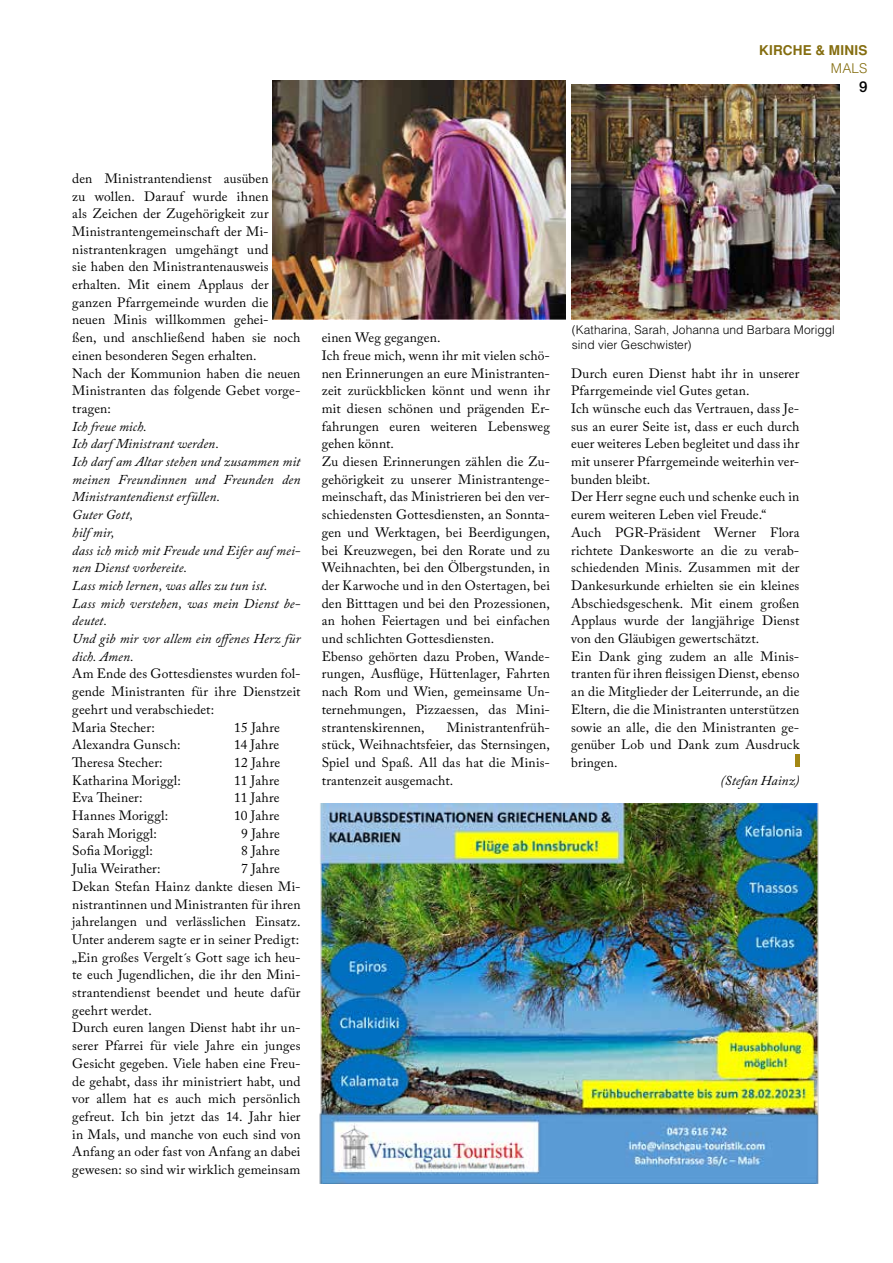
<style>
.page{position:relative;width:893px;height:1263px;background:#fff}
.page>*{position:absolute;margin:0;border:0;box-sizing:border-box;transform-origin:0 0}
.t1{font:500 15px "Helvetica Neue";color:#000}
.t2{font:13.5px/17.7px "Adobe Caslon Pro";letter-spacing:.01em;color:#000}
.t3{font:italic 13.5px/17.7px "Adobe Caslon Pro";letter-spacing:.01em;color:#000}
.t4{font:700 13.5px "Helvetica";letter-spacing:.015em;color:#846d0f}
.t5{font:300 13.5px "Helvetica";color:#846d0f}
.t6{font:300 12px/15px "Helvetica";letter-spacing:.005em;color:#000}
</style>
<div class="page">
<img style="left:273px;top:81px;width:293px;height:238px">
<img style="left:572px;top:85px;width:267px;height:234px">
<hr style="left:795px;top:754px;width:4px;height:13px;background:#a38714">
<img style="left:319px;top:804px;width:500px;height:379px">
<p class="t4" style="left:759px;top:43px;width:110px">KIRCHE &amp; MINIS</p>
<p class="t5" style="left:831px;top:60px;width:38px">MALS</p>
<p class="t1" style="left:859px;top:78px;width:10px">9</p>
<p class="t2" style="left:72px;top:169px;width:230px">den Ministrantendienst ausüben<br>zu wollen. Darauf wurde ihnen<br>als Zeichen der Zugehörigkeit zur<br>Ministrantengemeinschaft der Mi&shy;nistrantenkragen umgehängt und<br>sie haben den Ministrantenausweis erhalten. Mit einem Applaus der ganzen Pfarrgemeinde wurden die neuen Minis willkommen gehei-<br>ßen, und anschließend haben sie noch einen besonderen Segen erhalten.<br>Nach der Kommunion haben die neuen<br>Ministranten das folgende Gebet vorge&shy;tragen:</p>
<p class="t3" style="left:72px;top:417px;width:230px">Ich freue mich.<br>Ich darf Ministrant werden.<br>Ich darf am Altar stehen und zusammen mit meinen Freundinnen und Freunden den<br>Ministrantendienst erfüllen.<br>Guter Gott,<br>hilf mir,<br>dass ich mich mit Freude und Eifer auf mei&shy;nen Dienst vorbereite.<br>Lass mich lernen, was alles zu tun ist.<br>Lass mich verstehen, was mein Dienst be&shy;deutet.<br>Und gib mir vor allem ein offenes Herz für dich. Amen.</p>
<p class="t2" style="left:72px;top:665px;width:230px">Am Ende des Gottesdienstes wurden fol&shy;gende Ministranten für ihre Dienstzeit geehrt und verabschiedet:<br>Maria Stecher:</p>
<p class="t2" style="left:234px;top:718px;width:47px">15 Jahre</p>
<p class="t2" style="left:72px;top:736px;width:110px">Alexandra Gunsch:</p>
<p class="t2" style="left:234px;top:736px;width:47px">14 Jahre</p>
<p class="t2" style="left:72px;top:753px;width:92px">Theresa Stecher:</p>
<p class="t2" style="left:234px;top:753px;width:47px">12 Jahre</p>
<p class="t2" style="left:72px;top:771px;width:110px">Katharina Moriggl:</p>
<p class="t2" style="left:234px;top:771px;width:47px">11 Jahre</p>
<p class="t2" style="left:72px;top:789px;width:72px">Eva Theiner:</p>
<p class="t2" style="left:234px;top:789px;width:47px">11 Jahre</p>
<p class="t2" style="left:72px;top:806px;width:97px">Hannes Moriggl:</p>
<p class="t2" style="left:234px;top:806px;width:47px">10 Jahre</p>
<p class="t2" style="left:72px;top:824px;width:86px">Sarah Moriggl:</p>
<p class="t2" style="left:241px;top:824px;width:40px">9 Jahre</p>
<p class="t2" style="left:72px;top:842px;width:82px">Sofia Moriggl:</p>
<p class="t2" style="left:241px;top:842px;width:40px">8 Jahre</p>
<p class="t2" style="left:72px;top:860px;width:90px">Julia Weirather:</p>
<p class="t2" style="left:72px;top:860px;width:230px;text-indent:169px">7 Jahre Dekan Stefan Hainz dankte diesen Mi&shy;nistrantinnen und Ministranten für ihren jahrelangen und verlässlichen Einsatz.<br>Unter anderem sagte er in seiner Predigt: „Ein großes Vergelt´s Gott sage ich heu&shy;te euch Jugendlichen, die ihr den Mini&shy;strantendienst beendet und heute dafür geehrt werdet.<br>Durch euren langen Dienst habt ihr un&shy;serer Pfarrei für viele Jahre ein junges Gesicht gegeben. Viele haben eine Freu&shy;de gehabt, dass ihr ministriert habt, und vor allem hat es auch mich persönlich gefreut. Ich bin jetzt das 14. Jahr hier in Mals, und manche von euch sind von Anfang an oder fast von Anfang an dabei gewesen: so sind wir wirklich gemeinsam</p>
<p class="t2" style="left:322px;top:329px;width:230px">einen Weg gegangen.<br>Ich freue mich, wenn ihr mit vielen schö&shy;nen Erinnerungen an eure Ministranten&shy;zeit zurückblicken könnt und wenn ihr mit diesen schönen und prägenden Er&shy;fahrungen euren weiteren Lebensweg gehen könnt.<br>Zu diesen Erinnerungen zählen die Zu&shy;gehörigkeit zu unserer Ministrantenge&shy;meinschaft, das Ministrieren bei den ver&shy;schiedensten Gottesdiensten, an Sonnta&shy;gen und Werktagen, bei Beerdigungen, bei Kreuzwegen, bei den Rorate und zu Weihnachten, bei den Ölbergstunden, in der Karwoche und in den Ostertagen, bei den Bitttagen und bei den Prozessionen, an hohen Feiertagen und bei einfachen und schlichten Gottesdiensten.<br>Ebenso gehörten dazu Proben, Wande&shy;rungen, Ausflüge, Hüttenlager, Fahrten nach Rom und Wien, gemeinsame Un&shy;ternehmungen, Pizzaessen, das Mini&shy;strantenskirennen,</p>
<p class="t2" style="left:322px;top:718px;width:230px;text-align:justify;text-indent:125px">Ministrantenfrüh&shy;stück, Weihnachtsfeier, das Sternsingen, Spiel und Spaß. All das hat die Minis&shy;trantenzeit ausgemacht.</p>
<p class="t6" style="left:572px;top:322px;width:264px">(Katharina, Sarah, Johanna und Barbara Moriggl sind vier Geschwister)</p>
<p class="t2" style="left:571px;top:364px;width:230px">Durch euren Dienst habt ihr in unserer Pfarrgemeinde viel Gutes getan.<br>Ich wünsche euch das Vertrauen, dass Je&shy;sus an eurer Seite ist, dass er euch durch euer weiteres Leben begleitet und dass ihr mit unserer Pfarrgemeinde weiterhin ver&shy;bunden bleibt.<br>Der Herr segne euch und schenke euch in eurem weiteren Leben viel Freude.“ Auch PGR-Präsident Werner Flora richtete Dankesworte an die zu verab&shy;schiedenden Minis. Zusammen mit der Dankesurkunde erhielten sie ein kleines Abschiedsgeschenk. Mit einem großen Applaus wurde der langjährige Dienst von den Gläubigen gewertschätzt.<br>Ein Dank ging zudem an alle Minis&shy;tranten für ihren fleissigen Dienst, ebenso an die Mitglieder der Leiterrunde, an die Eltern, die die Ministranten unterstützen sowie an alle, die den Ministranten ge&shy;genüber Lob und Dank zum Ausdruck bringen.</p>
<p class="t3" style="left:721px;top:771px;width:80px">(Stefan Hainz)</p>
</div>
